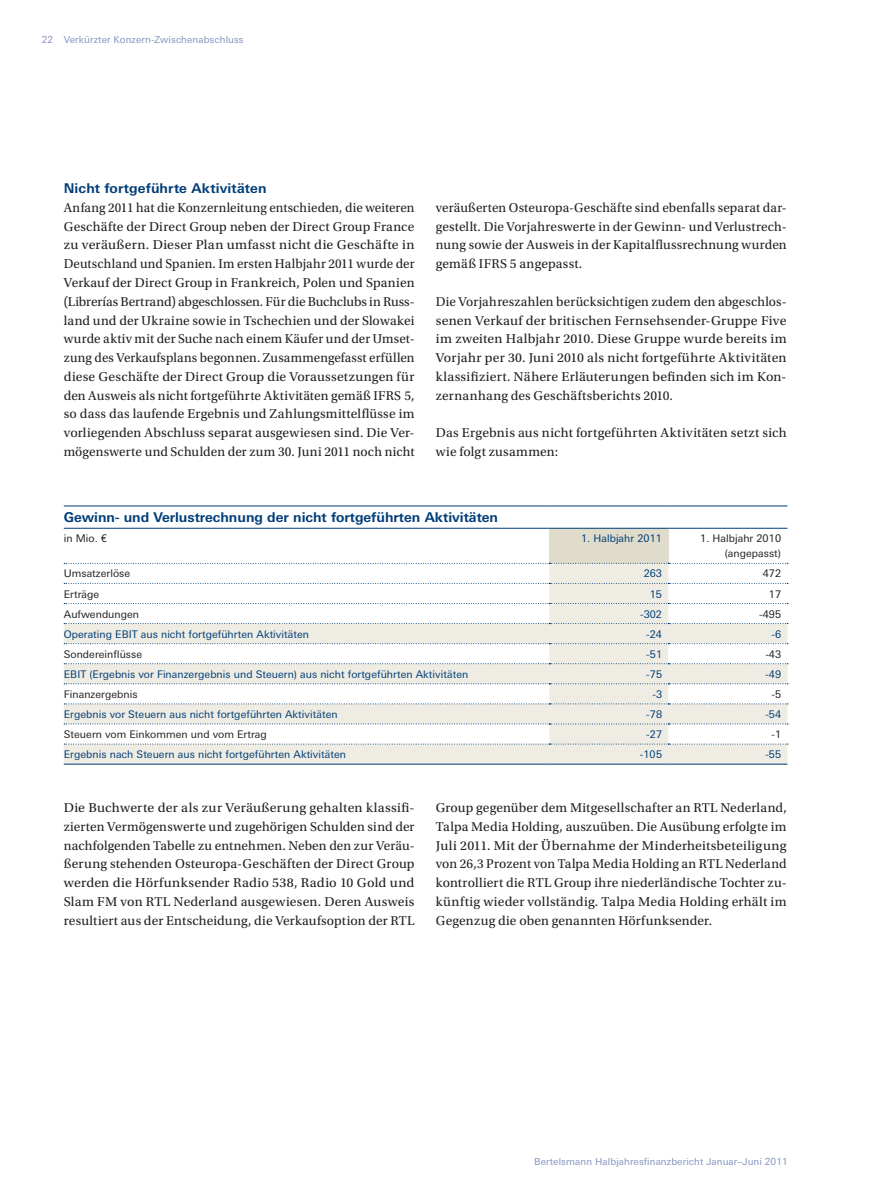
<style>
.page{position:relative;width:893px;height:1191px;background:#fff}
.page>*{position:absolute;margin:0;border:0;box-sizing:border-box;transform-origin:0 0}
.t1{font:13.5px/18.8px "Utopia Std";letter-spacing:.015em;color:#231f20;text-align:justify}
.t2{font:700 13.5px "LT Univers Basic";color:#003d78}
.t3{font:10.5px "LT Univers Basic";letter-spacing:.005em;color:#003d78}
.t4{font:10.5px/15px "LT Univers Basic";letter-spacing:.005em;color:#231f20;text-align:right}
.t5{font:9.75px "LT Univers Basic";letter-spacing:.01em;color:#8395bd}
</style>
<div class="page">
<div style="left:549px;top:528px;width:119px;height:35px;background:#e0dccb"></div>
<svg style="left:64px;top:564px;width:723px;height:200px;fill:#efede3"></svg>
<div style="left:668px;top:643px;width:119px;height:21px;background:#fff"></div>
<hr style="left:64px;top:506px;width:485px;height:1px;background:#003d78">
<hr style="left:549px;top:506px;width:119px;height:1px;background:#003d78">
<hr style="left:668px;top:506px;width:119px;height:1px;background:#003d78">
<hr style="left:64px;top:528px;width:485px;height:1px;background:#003d78">
<hr style="left:668px;top:528px;width:119px;height:1px;background:#003d78">
<hr style="left:549px;top:528px;width:119px;height:1px;background:#003d78">
<hr style="left:64px;top:764px;width:485px;height:1px;background:#003d78">
<hr style="left:549px;top:764px;width:119px;height:1px;background:#003d78">
<hr style="left:668px;top:764px;width:119px;height:1px;background:#003d78">
<svg style="left:64px;top:563px;width:724px;height:1px"></svg>
<svg style="left:64px;top:583px;width:724px;height:1px"></svg>
<svg style="left:64px;top:603px;width:724px;height:1px"></svg>
<svg style="left:64px;top:623px;width:724px;height:1px"></svg>
<svg style="left:64px;top:643px;width:724px;height:1px"></svg>
<svg style="left:64px;top:663px;width:724px;height:1px"></svg>
<svg style="left:64px;top:683px;width:724px;height:1px"></svg>
<svg style="left:64px;top:703px;width:724px;height:1px"></svg>
<svg style="left:64px;top:723px;width:724px;height:1px"></svg>
<svg style="left:64px;top:743px;width:724px;height:1px"></svg>
<p class="t5" style="left:42px;top:34px;width:203px">22 Verkürzter Konzern-Zwischenabschluss</p>
<p class="t2" style="left:64px;top:180px;width:204px">Nicht fortgeführte Aktivitäten</p>
<p class="t1" style="left:64px;top:198px;width:352px">Anfang 2011 hat die Konzernleitung entschieden, die weiteren Geschäfte der Direct Group neben der Direct Group France zu veräußern. Dieser Plan umfasst nicht die Geschäfte in Deutschland und Spanien. Im ersten Halbjahr 2011 wurde der Verkauf der Direct Group in Frankreich, Polen und Spanien (Librerías Bertrand) abgeschlossen. Für die Buchclubs in Russ&shy;land und der Ukraine sowie in Tschechien und der Slowakei wurde aktiv mit der Suche nach einem Käufer und der Umset&shy;zung des Verkaufsplans begonnen. Zusammengefasst erfüllen diese Geschäfte der Direct Group die Voraussetzungen für den Ausweis als nicht fortgeführte Aktivitäten gemäß IFRS 5, so dass das laufende Ergebnis und Zahlungsmittelflüsse im vorliegenden Abschluss separat ausgewiesen sind. Die Ver&shy;mögenswerte und Schulden der zum 30. Juni 2011 noch nicht</p>
<p class="t1" style="left:436px;top:198px;width:352px">veräußerten Osteuropa-Geschäfte sind ebenfalls separat dar&shy;gestellt. Die Vorjahreswerte in der Gewinn- und Verlustrech&shy;nung sowie der Ausweis in der Kapitalflussrechnung wurden gemäß IFRS 5 angepasst.</p>
<p class="t1" style="left:436px;top:292px;width:352px">Die Vorjahreszahlen berücksichtigen zudem den abgeschlos&shy;senen Verkauf der britischen Fernsehsender-Gruppe Five im zweiten Halbjahr 2010. Diese Gruppe wurde bereits im Vorjahr per 30. Juni 2010 als nicht fortgeführte Aktivitäten klassifiziert. Nähere Erläuterungen befinden sich im Kon&shy;zernanhang des Geschäftsberichts 2010.</p>
<p class="t1" style="left:436px;top:423px;width:352px">Das Ergebnis aus nicht fortgeführten Aktivitäten setzt sich wie folgt zusammen:</p>
<p class="t2" style="left:64px;top:509px;width:436px">Gewinn- und Verlustrechnung der nicht fortgeführten Aktivitäten</p>
<p class="t4" style="left:64px;top:531px;width:45px">in Mio. €</p>
<p class="t3" style="left:581px;top:532px;width:82px">1. Halbjahr 2011</p>
<p class="t4" style="left:700px;top:531px;width:82px">1. Halbjahr 2010 (angepasst)</p>
<p class="t4" style="left:64px;top:566px;width:68px">Umsatzerlöse</p>
<p class="t3" style="left:644px;top:568px;width:20px">263</p>
<p class="t4" style="left:763px;top:566px;width:20px">472</p>
<p class="t4" style="left:64px;top:586px;width:37px">Erträge</p>
<p class="t3" style="left:650px;top:588px;width:14px">15</p>
<p class="t4" style="left:769px;top:586px;width:14px">17</p>
<p class="t4" style="left:64px;top:606px;width:77px">Aufwendungen</p>
<p class="t3" style="left:640px;top:608px;width:23px">-302</p>
<p class="t4" style="left:759px;top:606px;width:23px">-495</p>
<p class="t3" style="left:64px;top:628px;width:247px">Operating EBIT aus nicht fortgeführten Aktivitäten</p>
<p class="t3" style="left:646px;top:628px;width:17px">-24</p>
<p class="t3" style="left:771px;top:628px;width:11px">-6</p>
<p class="t4" style="left:64px;top:646px;width:80px">Sondereinflüsse</p>
<p class="t3" style="left:646px;top:648px;width:17px">-51</p>
<p class="t4" style="left:765px;top:646px;width:17px">-43</p>
<p class="t3" style="left:64px;top:668px;width:406px">EBIT (Ergebnis vor Finanzergebnis und Steuern) aus nicht fortgeführten Aktivitäten</p>
<p class="t3" style="left:646px;top:668px;width:17px">-75</p>
<p class="t3" style="left:765px;top:668px;width:17px">-49</p>
<p class="t4" style="left:64px;top:687px;width:75px">Finanzergebnis</p>
<p class="t3" style="left:652px;top:688px;width:11px">-3</p>
<p class="t4" style="left:771px;top:687px;width:11px">-5</p>
<p class="t3" style="left:64px;top:708px;width:275px">Ergebnis vor Steuern aus nicht fortgeführten Aktivitäten</p>
<p class="t3" style="left:646px;top:708px;width:17px">-78</p>
<p class="t3" style="left:765px;top:708px;width:17px">-54</p>
<p class="t4" style="left:64px;top:727px;width:204px">Steuern vom Einkommen und vom Ertrag</p>
<p class="t3" style="left:646px;top:728px;width:17px">-27</p>
<p class="t4" style="left:771px;top:727px;width:11px">-1</p>
<p class="t3" style="left:64px;top:748px;width:284px">Ergebnis nach Steuern aus nicht fortgeführten Aktivitäten</p>
<p class="t3" style="left:640px;top:748px;width:24px">-105</p>
<p class="t3" style="left:765px;top:748px;width:17px">-55</p>
<p class="t1" style="left:64px;top:798px;width:352px">Die Buchwerte der als zur Veräußerung gehalten klassifi&shy;zierten Vermögenswerte und zugehörigen Schulden sind der nachfolgenden Tabelle zu entnehmen. Neben den zur Veräu&shy;ßerung stehenden Osteuropa-Geschäften der Direct Group werden die Hörfunksender Radio 538, Radio 10 Gold und Slam FM von RTL Nederland ausgewiesen. Deren Ausweis resultiert aus der Entscheidung, die Verkaufsoption der RTL</p>
<p class="t1" style="left:436px;top:798px;width:352px">Group gegenüber dem Mitgesellschafter an RTL Nederland, Talpa Media Holding, auszuüben. Die Ausübung erfolgte im Juli 2011. Mit der Übernahme der Minderheitsbeteiligung von 26,3 Prozent von Talpa Media Holding an RTL Nederland kontrolliert die RTL Group ihre niederländische Tochter zu&shy;künftig wieder vollständig. Talpa Media Holding erhält im Gegenzug die oben genannten Hörfunksender.</p>
<p class="t5" style="left:534px;top:1155px;width:255px">Bertelsmann Halbjahresfinanzbericht Januar–Juni 2011</p>
</div>
